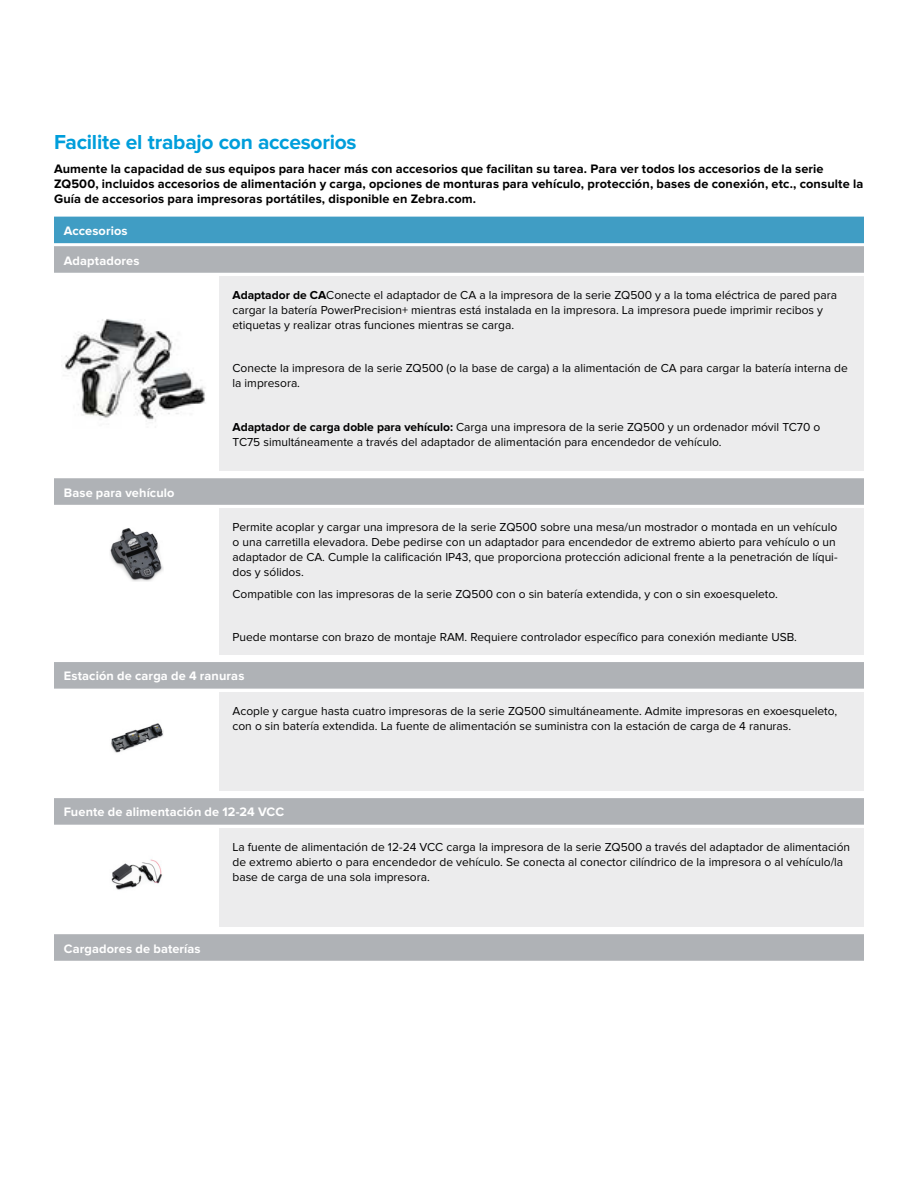
<style>
.page{position:relative;width:918px;height:1188px;background:#fff}
.page>*{position:absolute;margin:0;border:0;box-sizing:border-box;transform-origin:0 0}
.t1{font:700 21px "Proxima Nova";letter-spacing:-.01em;color:#009edb}
.t2{font:700 12.75px/15px "Proxima Nova";letter-spacing:.01em;color:#000}
.t3{font:700 12.75px "Proxima Nova";letter-spacing:.01em;color:#fff}
.t4{font:12px/15px "Proxima Nova";color:#000}
.s1{font-weight:700}
</style>
<div class="page">
<div style="left:54px;top:215px;width:810px;height:30px;background:#409dc4"></div>
<div style="left:54px;top:245px;width:810px;height:29px;background:#afb2b6"></div>
<hr style="left:54px;top:214px;width:810px;height:3px;background:#fff">
<hr style="left:54px;top:243px;width:810px;height:3px;background:#fff">
<hr style="left:54px;top:273px;width:810px;height:3px;background:#fff">
<div style="left:219px;top:276px;width:645px;height:195px;background:#ececed"></div>
<img style="left:63px;top:319px;width:142px;height:103px">
<div style="left:54px;top:477px;width:810px;height:29px;background:#afb2b6"></div>
<hr style="left:54px;top:475px;width:810px;height:3px;background:#fff">
<hr style="left:54px;top:505px;width:810px;height:3px;background:#fff">
<div style="left:219px;top:508px;width:645px;height:147px;background:#ececed"></div>
<img style="left:110px;top:528px;width:53px;height:53px">
<div style="left:54px;top:661px;width:810px;height:29px;background:#afb2b6"></div>
<hr style="left:54px;top:659px;width:810px;height:3px;background:#fff">
<hr style="left:54px;top:689px;width:810px;height:3px;background:#fff">
<div style="left:219px;top:692px;width:645px;height:99px;background:#ececed"></div>
<img style="left:111px;top:723px;width:53px;height:30px">
<div style="left:54px;top:797px;width:810px;height:29px;background:#afb2b6"></div>
<hr style="left:54px;top:795px;width:810px;height:3px;background:#fff">
<hr style="left:54px;top:825px;width:810px;height:3px;background:#fff">
<div style="left:219px;top:828px;width:645px;height:99px;background:#ececed"></div>
<img style="left:111px;top:859px;width:51px;height:31px">
<div style="left:54px;top:933px;width:810px;height:29px;background:#afb2b6"></div>
<hr style="left:54px;top:931px;width:810px;height:3px;background:#fff">
<hr style="left:54px;top:961px;width:810px;height:3px;background:#fff">
<h1 class="t1" style="left:54px;top:130px;width:304px">Facilite el trabajo con accesorios</h1>
<p class="t2" style="left:54px;top:162px;width:811px">Aumente la capacidad de sus equipos para hacer más con accesorios que facilitan su tarea. Para ver todos los accesorios de la serie<br>ZQ500, incluidos accesorios de alimentación y carga, opciones de monturas para vehículo, protección, bases de conexión, etc., consulte la<br>Guía de accesorios para impresoras portátiles, disponible en Zebra.com.</p>
<p class="t3" style="left:64px;top:223px;width:65px">Accesorios</p>
<p class="t3" style="left:64px;top:253px;width:77px">Adaptadores</p>
<p class="t4" style="left:232px;top:287px;width:606px"><span class="s1">Adaptador de CA</span>Conecte el adaptador de CA a la impresora de la serie ZQ500 y a la toma eléctrica de pared para cargar la batería PowerPrecision+ mientras está instalada en la impresora. La impresora puede imprimir recibos y etiquetas y realizar otras funciones mientras se carga.</p>
<p class="t4" style="left:232px;top:361px;width:617px">Conecte la impresora de la serie ZQ500 (o la base de carga) a la alimentación de CA para cargar la batería interna de la impresora.</p>
<p class="t4" style="left:232px;top:419px;width:589px"><span class="s1">Adaptador de carga doble para vehículo:</span> Carga una impresora de la serie ZQ500 y un ordenador móvil TC70 o<br>TC75 simultáneamente a través del adaptador de alimentación para encendedor de vehículo.</p>
<p class="t3" style="left:64px;top:485px;width:112px">Base para vehículo</p>
<p class="t4" style="left:232px;top:519px;width:607px">Permite acoplar y cargar una impresora de la serie ZQ500 sobre una mesa/un mostrador o montada en un vehículo o una carretilla elevadora. Debe pedirse con un adaptador para encendedor de extremo abierto para vehículo o un adaptador de CA. Cumple la calificación IP43, que proporciona protección adicional frente a la penetración de líqui&shy;dos y sólidos.</p>
<p class="t4" style="left:232px;top:586px;width:547px">Compatible con las impresoras de la serie ZQ500 con o sin batería extendida, y con o sin exoesqueleto.</p>
<p class="t4" style="left:232px;top:630px;width:566px">Puede montarse con brazo de montaje RAM. Requiere controlador específico para conexión mediante USB.</p>
<p class="t3" style="left:64px;top:669px;width:182px">Estación de carga de 4 ranuras</p>
<p class="t4" style="left:232px;top:703px;width:606px">Acople y cargue hasta cuatro impresoras de la serie ZQ500 simultáneamente. Admite impresoras en exoesqueleto, con o sin batería extendida. La fuente de alimentación se suministra con la estación de carga de 4 ranuras.</p>
<p class="t3" style="left:64px;top:805px;width:222px">Fuente de alimentación de 12-24 VCC</p>
<p class="t4" style="left:232px;top:839px;width:619px">La fuente de alimentación de 12-24 VCC carga la impresora de la serie ZQ500 a través del adaptador de alimentación de extremo abierto o para encendedor de vehículo. Se conecta al conector cilíndrico de la impresora o al vehículo/la base de carga de una sola impresora.</p>
<p class="t3" style="left:64px;top:941px;width:138px">Cargadores de baterías</p>
</div>
